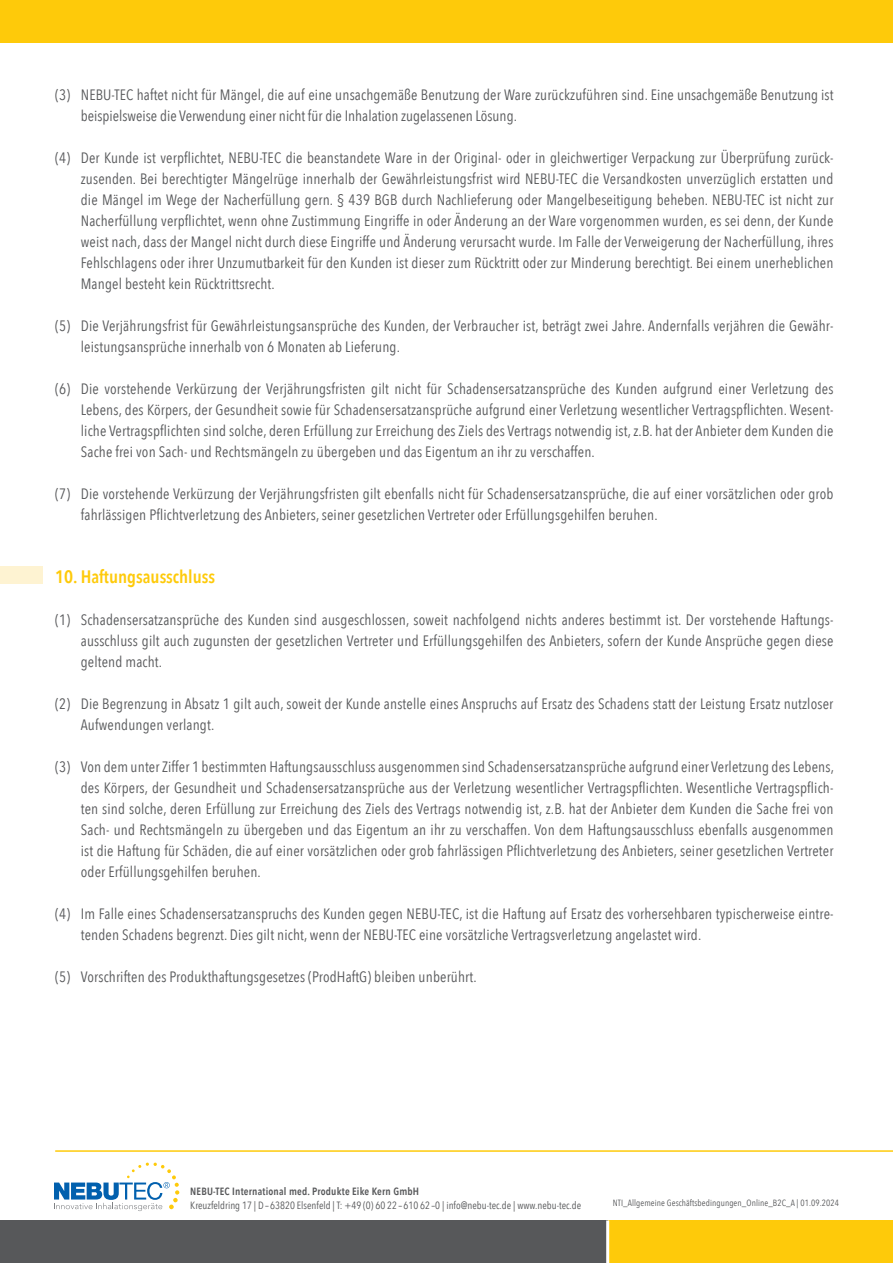
<style>
.page{position:relative;width:893px;height:1263px;background:#fff}
.page>*{position:absolute;margin:0;border:0;box-sizing:border-box;transform-origin:0 0}
.t1{font:600 18px "Avenir Next Condensed";color:#feca0a}
.t2{font:15px/21px "Avenir Next Condensed";letter-spacing:.01em;color:#57585a}
.t3{font:10.5px "Avenir Next Condensed";color:#57585a}
.t4{font:600 10.5px "Avenir Next Condensed";letter-spacing:.02em;color:#57585a}
.t5{font:9px "Avenir Next Condensed";letter-spacing:.01em;color:#57585a}
</style>
<div class="page">
<div style="left:0;top:0;width:893px;height:43px;background:#feca0a"></div>
<svg style="left:54px;top:1162px;width:125px;height:49px"></svg>
<div style="left:0;top:1220px;width:893px;height:43px;background:#57585a"></div>
<div style="left:608px;top:1220px;width:285px;height:43px;background:#feca0a"></div>
<hr style="left:606px;top:1220px;width:3px;height:43px;background:#fff">
<hr style="left:55px;top:1151px;width:838px;height:1px;background:#feca0a">
<div style="left:0;top:567px;width:43px;height:17px;background:#fef3d2"></div>
<p class="t2" style="left:81px;top:84px;width:754px;text-indent:-26px">(3) NEBU-TEC haftet nicht für Mängel, die auf eine unsachgemäße Benutzung der Ware zurückzuführen sind. Eine unsachgemäße Benutzung ist beispielsweise die Verwendung einer nicht für die Inhalation zugelassenen Lösung.</p>
<p class="t2" style="left:81px;top:147px;width:754px;text-align:justify;text-indent:-26px">(4) Der Kunde ist verpflichtet, NEBU-TEC die beanstandete Ware in der Original- oder in gleichwertiger Verpackung zur Überprüfung zurück&shy;zusenden. Bei berechtigter Mängelrüge innerhalb der Gewährleistungsfrist wird NEBU-TEC die Versandkosten unverzüglich erstatten und die Mängel im Wege der Nacherfüllung gern. § 439 BGB durch Nachlieferung oder Mangelbeseitigung beheben. NEBU-TEC ist nicht zur Nacherfüllung verpflichtet, wenn ohne Zustimmung Eingriffe in oder Änderung an der Ware vorgenommen wurden, es sei denn, der Kunde weist nach, dass der Mangel nicht durch diese Eingriffe und Änderung verursacht wurde. Im Falle der Verweigerung der Nacherfüllung, ihres Fehlschlagens oder ihrer Unzumutbarkeit für den Kunden ist dieser zum Rücktritt oder zur Minderung berechtigt. Bei einem unerheblichen Mangel besteht kein Rücktrittsrecht.</p>
<p class="t2" style="left:81px;top:315px;width:754px;text-indent:-26px">(5) Die Verjährungsfrist für Gewährleistungsansprüche des Kunden, der Verbraucher ist, beträgt zwei Jahre. Andernfalls verjähren die Gewähr&shy;leistungsansprüche innerhalb von 6 Monaten ab Lieferung.</p>
<p class="t2" style="left:81px;top:378px;width:754px;text-align:justify;text-indent:-26px">(6) Die vorstehende Verkürzung der Verjährungsfristen gilt nicht für Schadensersatzansprüche des Kunden aufgrund einer Verletzung des Lebens, des Körpers, der Gesundheit sowie für Schadensersatzansprüche aufgrund einer Verletzung wesentlicher Vertragspflichten. Wesent&shy;liche Vertragspflichten sind solche, deren Erfüllung zur Erreichung des Ziels des Vertrags notwendig ist, z.B. hat der Anbieter dem Kunden die Sache frei von Sach- und Rechtsmängeln zu übergeben und das Eigentum an ihr zu verschaffen.</p>
<p class="t2" style="left:81px;top:483px;width:754px;text-indent:-26px">(7) Die vorstehende Verkürzung der Verjährungsfristen gilt ebenfalls nicht für Schadensersatzansprüche, die auf einer vorsätzlichen oder grob fahrlässigen Pflichtverletzung des Anbieters, seiner gesetzlichen Vertreter oder Erfüllungsgehilfen beruhen.</p>
<p class="t1" style="left:55px;top:561px;width:161px">10. Haftungsausschluss</p>
<p class="t2" style="left:81px;top:609px;width:754px;text-align:justify;text-indent:-26px">(1) Schadensersatzansprüche des Kunden sind ausgeschlossen, soweit nachfolgend nichts anderes bestimmt ist. Der vorstehende Haftungs&shy;ausschluss gilt auch zugunsten der gesetzlichen Vertreter und Erfüllungsgehilfen des Anbieters, sofern der Kunde Ansprüche gegen diese geltend macht.</p>
<p class="t2" style="left:81px;top:693px;width:754px;text-indent:-26px">(2) Die Begrenzung in Absatz 1 gilt auch, soweit der Kunde anstelle eines Anspruchs auf Ersatz des Schadens statt der Leistung Ersatz nutzloser<br>Aufwendungen verlangt.</p>
<p class="t2" style="left:81px;top:756px;width:755px;text-align:justify;text-indent:-26px">(3) Von dem unter Ziffer 1 bestimmten Haftungsausschluss ausgenommen sind Schadensersatzansprüche aufgrund einer Verletzung des Lebens, des Körpers, der Gesundheit und Schadensersatzansprüche aus der Verletzung wesentlicher Vertragspflichten. Wesentliche Vertragspflich&shy;ten sind solche, deren Erfüllung zur Erreichung des Ziels des Vertrags notwendig ist, z.B. hat der Anbieter dem Kunden die Sache frei von Sach- und Rechtsmängeln zu übergeben und das Eigentum an ihr zu verschaffen. Von dem Haftungsausschluss ebenfalls ausgenommen ist die Haftung für Schäden, die auf einer vorsätzlichen oder grob fahrlässigen Pflichtverletzung des Anbieters, seiner gesetzlichen Vertreter oder Erfüllungsgehilfen beruhen.</p>
<p class="t2" style="left:81px;top:903px;width:754px;text-indent:-26px">(4) Im Falle eines Schadensersatzanspruchs des Kunden gegen NEBU-TEC, ist die Haftung auf Ersatz des vorhersehbaren typischerweise eintre&shy;tenden Schadens begrenzt. Dies gilt nicht, wenn der NEBU-TEC eine vorsätzliche Vertragsverletzung angelastet wird.</p>
<p class="t2" style="left:55px;top:966px;width:423px">(5) Vorschriften des Produkthaftungsgesetzes (ProdHaftG) bleiben unberührt.</p>
<p class="t4" style="left:190px;top:1182px;width:230px">NEBU-TEC International med. Produkte Eike Kern GmbH</p>
<p class="t3" style="left:190px;top:1196px;width:392px">Kreuzfeldring 17 | D– 63820 Elsenfeld | T: +49 (0) 60 22 – 610 62 –0 | info@nebu-tec.de | www.nebu-tec.de</p>
<p class="t5" style="left:613px;top:1195px;width:228px">NTI_Allgemeine Geschäftsbedingungen_Online_B2C_A | 01.09.2024</p>
</div>
